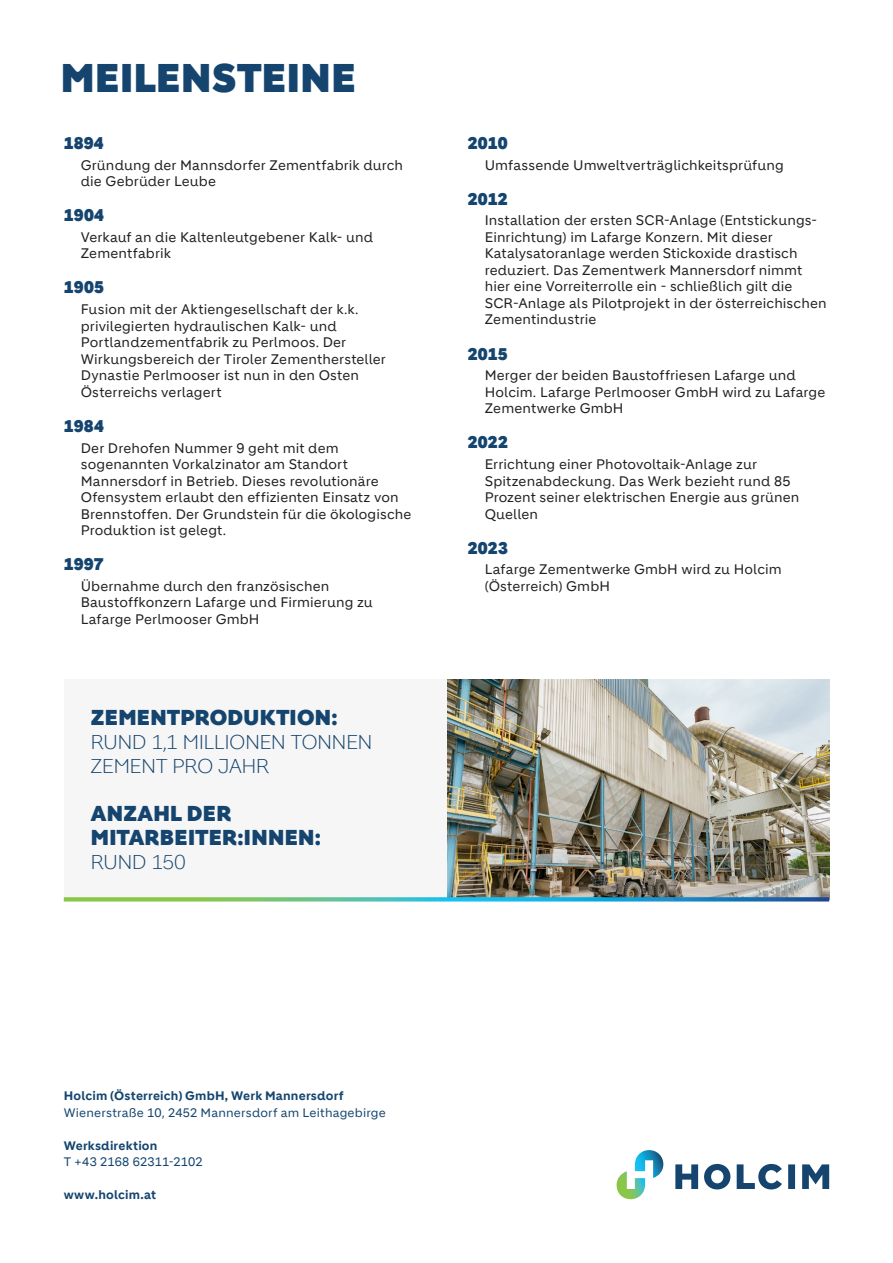
<style>
.page{position:relative;width:893px;height:1263px;background:#fff}
.page>*{position:absolute;margin:0;border:0;box-sizing:border-box;transform-origin:0 0}
.HL_Bold{font:900 39px "Holcim Headline";letter-spacing:.015em;color:#15456f}
.HL_Bold-2{font:900 21px/24px "Holcim Headline";letter-spacing:.015em;color:#15456f}
.HL_Light{font:300 19.5px/24px "Holcim Headline";color:#15456f}
.Meilensteine_Jahr{font:900 16.5px "Holcim Headline";letter-spacing:.01em;color:#15456f}
.Meilensteine_Fliess{font:13.5px/16.5px "Holcim";letter-spacing:.01em;color:#231f20}
.Cover___Back_Informa{font:700 12px "Holcim";letter-spacing:.015em;color:#15456f}
.Cover___Back_Informa-2{font:12px "Holcim";letter-spacing:.015em;color:#15456f}
</style>
<div class="page">
<svg style="left:675px;top:1164px;width:154px;height:25px"></svg>
<svg style="left:617px;top:1150px;width:46px;height:49px"></svg>
<img style="left:447px;top:679px;width:382px;height:218px">
<div style="left:64px;top:679px;width:382px;height:220px;background:#f7f6f6"></div>
<svg style="left:64px;top:897px;width:765px;height:4px;background:#48aca5"></svg>
<p class="HL_Bold" style="left:61px;top:55px;width:296px">MEILENSTEINE</p>
<p class="Meilensteine_Jahr" style="left:64px;top:133px;width:42px">1894</p>
<p class="Meilensteine_Fliess" style="left:81px;top:157px;width:324px">Gründung der Mannsdorfer Zementfabrik durch die Gebrüder Leube</p>
<p class="Meilensteine_Jahr" style="left:64px;top:206px;width:42px">1904</p>
<p class="Meilensteine_Fliess" style="left:81px;top:229px;width:294px">Verkauf an die Kaltenleutgebener Kalk- und<br>Zementfabrik</p>
<p class="Meilensteine_Jahr" style="left:64px;top:278px;width:42px">1905</p>
<p class="Meilensteine_Fliess" style="left:81px;top:301px;width:307px">Fusion mit der Aktiengesellschaft der k.k. privilegierten hydraulischen Kalk- und Portlandzementfabrik zu Perlmoos. Der Wirkungsbereich der Tiroler Zementhersteller Dynastie Perlmooser ist nun in den Osten Österreichs verlagert</p>
<p class="Meilensteine_Jahr" style="left:64px;top:416px;width:42px">1984</p>
<p class="Meilensteine_Fliess" style="left:81px;top:439px;width:332px">Der Drehofen Nummer 9 geht mit dem sogenannten Vorkalzinator am Standort Mannersdorf in Betrieb. Dieses revolutionäre Ofensystem erlaubt den effizienten Einsatz von Brennstoffen. Der Grundstein für die ökologische Produktion ist gelegt.</p>
<p class="Meilensteine_Jahr" style="left:64px;top:554px;width:41px">1997</p>
<p class="Meilensteine_Fliess" style="left:81px;top:578px;width:294px">Übernahme durch den französischen<br>Baustoffkonzern Lafarge und Firmierung zu<br>Lafarge Perlmooser GmbH</p>
<p class="HL_Bold-2" style="left:91px;top:706px;width:248px">ZEMENTPRODUKTION:</p>
<p class="HL_Light" style="left:91px;top:730px;width:283px">RUND 1,1 MILLIONEN TONNEN<br>ZEMENT PRO JAHR</p>
<p class="HL_Bold-2" style="left:91px;top:802px;width:232px">ANZAHL DER<br>MITARBEITER:INNEN:</p>
<p class="HL_Light" style="left:91px;top:850px;width:97px">RUND 150</p>
<p class="Meilensteine_Jahr" style="left:468px;top:133px;width:41px">2010</p>
<p class="Meilensteine_Fliess" style="left:485px;top:157px;width:300px">Umfassende Umweltverträglichkeitsprüfung</p>
<p class="Meilensteine_Jahr" style="left:468px;top:189px;width:41px">2012</p>
<p class="Meilensteine_Fliess" style="left:485px;top:212px;width:343px">Installation der ersten SCR-Anlage (Entstickungs-Einrichtung) im Lafarge Konzern. Mit dieser Katalysatoranlage werden Stickoxide drastisch reduziert. Das Zementwerk Mannersdorf nimmt hier eine Vorreiterrolle ein - schließlich gilt die SCR-Anlage als Pilotprojekt in der österreichischen Zementindustrie</p>
<p class="Meilensteine_Jahr" style="left:468px;top:344px;width:42px">2015</p>
<p class="Meilensteine_Fliess" style="left:485px;top:367px;width:342px">Merger der beiden Baustoffriesen Lafarge und<br>Holcim. Lafarge Perlmooser GmbH wird zu Lafarge<br>Zementwerke GmbH</p>
<p class="Meilensteine_Jahr" style="left:468px;top:433px;width:42px">2022</p>
<p class="Meilensteine_Fliess" style="left:485px;top:456px;width:316px">Errichtung einer Photovoltaik-Anlage zur Spitzenabdeckung. Das Werk bezieht rund 85<br>Prozent seiner elektrischen Energie aus grünen Quellen</p>
<p class="Meilensteine_Jahr" style="left:468px;top:538px;width:42px">2023</p>
<p class="Meilensteine_Fliess" style="left:485px;top:561px;width:299px">Lafarge Zementwerke GmbH wird zu Holcim (Österreich) GmbH</p>
<p class="Cover___Back_Informa" style="left:64px;top:1089px;width:281px">Holcim (Österreich) GmbH, Werk Mannersdorf</p>
<p class="Cover___Back_Informa-2" style="left:64px;top:1105px;width:324px">Wienerstraße 10, 2452 Mannersdorf am Leithagebirge</p>
<p class="Cover___Back_Informa" style="left:64px;top:1138px;width:95px">Werksdirektion</p>
<p class="Cover___Back_Informa-2" style="left:64px;top:1155px;width:140px">T +43 2168 62311-2102</p>
<p class="Cover___Back_Informa" style="left:64px;top:1188px;width:94px">www.holcim.at</p>
</div>
